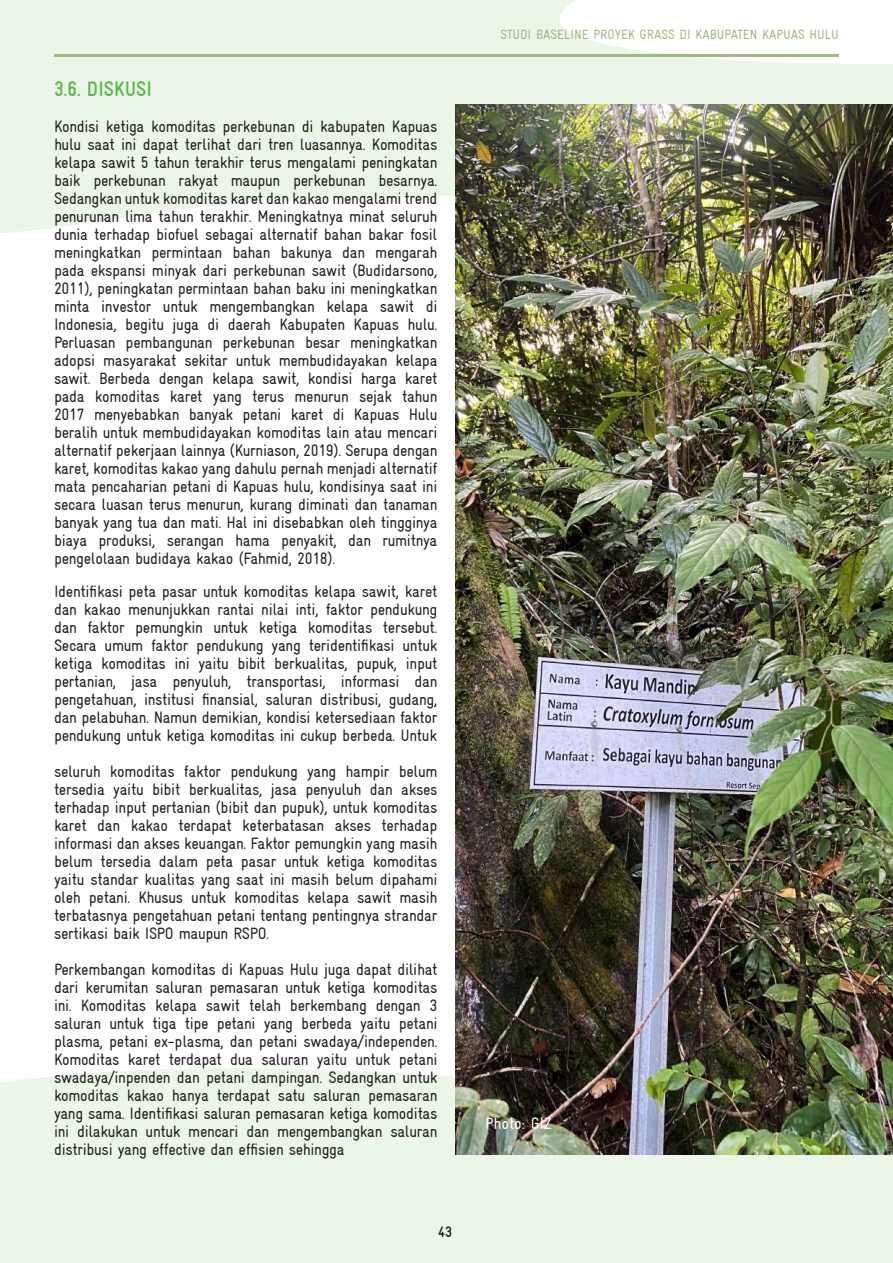
<style>
.page{position:relative;width:893px;height:1263px;background:#fff}
.page>*{position:absolute;margin:0;border:0;box-sizing:border-box;transform-origin:0 0}
.t1{font:700 condensed 21px "Gravur";color:#59ba47}
.t2{font:condensed 16.5px/18px "Gravur";letter-spacing:-.02em;color:#231f20;text-align:justify}
.t3{font:condensed 16.5px "Gravur";color:#fff}
.t4{font:700 condensed 15px "Gravur";color:#231f20}
.t5{font:condensed 13.5px "Gravur";color:#a0b882}
</style>
<div class="page">
<svg style="left:0;top:0;width:893px;height:234px;fill:#ebf6e9"></svg>
<div style="left:0;top:1068px;width:893px;height:195px;background:#ebf6e9"></div>
<hr style="left:54px;top:55px;width:785px;height:2px;background:#a0b882">
<img style="left:455px;top:104px;width:438px;height:1050px">
<p class="t1" style="left:54px;top:77px;width:100px">3.6. DISKUSI</p>
<p class="t2" style="left:54px;top:117px;width:385px">Kondisi ketiga komoditas perkebunan di kabupaten Kapuas hulu saat ini dapat terlihat dari tren luasannya. Komoditas kelapa sawit 5 tahun terakhir terus mengalami peningkatan baik perkebunan rakyat maupun perkebunan besarnya.<br>Sedangkan untuk komoditas karet dan kakao mengalami trend penurunan lima tahun terakhir. Meningkatnya minat seluruh dunia terhadap biofuel sebagai alternatif bahan bakar fosil meningkatkan permintaan bahan bakunya dan mengarah pada ekspansi minyak dari perkebunan sawit (Budidarsono, 2011), peningkatan permintaan bahan baku ini meningkatkan minta investor untuk mengembangkan kelapa sawit di Indonesia, begitu juga di daerah Kabupaten Kapuas hulu.<br>Perluasan pembangunan perkebunan besar meningkatkan adopsi masyarakat sekitar untuk membudidayakan kelapa sawit. Berbeda dengan kelapa sawit, kondisi harga karet pada komoditas karet yang terus menurun sejak tahun 2017 menyebabkan banyak petani karet di Kapuas Hulu beralih untuk membudidayakan komoditas lain atau mencari alternatif pekerjaan lainnya (Kurniason, 2019). Serupa dengan karet, komoditas kakao yang dahulu pernah menjadi alternatif mata pencaharian petani di Kapuas hulu, kondisinya saat ini secara luasan terus menurun, kurang diminati dan tanaman banyak yang tua dan mati. Hal ini disebabkan oleh tingginya biaya produksi, serangan hama penyakit, dan rumitnya pengelolaan budidaya kakao (Fahmid, 2018).</p>
<p class="t2" style="left:54px;top:582px;width:385px">Identifikasi peta pasar untuk komoditas kelapa sawit, karet dan kakao menunjukkan rantai nilai inti, faktor pendukung dan faktor pemungkin untuk ketiga komoditas tersebut.<br>Secara umum faktor pendukung yang teridentifikasi untuk ketiga komoditas ini yaitu bibit berkualitas, pupuk, input pertanian, jasa penyuluh, transportasi, informasi dan pengetahuan, institusi finansial, saluran distribusi, gudang, dan pelabuhan. Namun demikian, kondisi ketersediaan faktor pendukung untuk ketiga komoditas ini cukup berbeda. Untuk</p>
<p class="t2" style="left:54px;top:762px;width:385px">seluruh komoditas faktor pendukung yang hampir belum tersedia yaitu bibit berkualitas, jasa penyuluh dan akses terhadap input pertanian (bibit dan pupuk), untuk komoditas karet dan kakao terdapat keterbatasan akses terhadap informasi dan akses keuangan. Faktor pemungkin yang masih belum tersedia dalam peta pasar untuk ketiga komoditas yaitu standar kualitas yang saat ini masih belum dipahami oleh petani. Khusus untuk komoditas kelapa sawit masih terbatasnya pengetahuan petani tentang pentingnya strandar sertikasi baik ISPO maupun RSPO.</p>
<p class="t2" style="left:54px;top:960px;width:385px">Perkembangan komoditas di Kapuas Hulu juga dapat dilihat dari kerumitan saluran pemasaran untuk ketiga komoditas ini. Komoditas kelapa sawit telah berkembang dengan 3 saluran untuk tiga tipe petani yang berbeda yaitu petani plasma, petani ex-plasma, dan petani swadaya/independen.<br>Komoditas karet terdapat dua saluran yaitu untuk petani swadaya/inpenden dan petani dampingan. Sedangkan untuk komoditas kakao hanya terdapat satu saluran pemasaran yang sama. Identifikasi saluran pemasaran ketiga komoditas ini dilakukan untuk mencari dan mengembangkan saluran distribusi yang effective dan effisien sehingga</p>
<p class="t4" style="left:438px;top:1224px;width:15px">43</p>
<p class="t5" style="left:500px;top:27px;width:340px">STUDI BASELINE PROYEK GRASS DI KABUPATEN KAPUAS HULU</p>
<p class="t3" style="left:485px;top:1114px;width:68px">Photo: GIZ</p>
</div>
